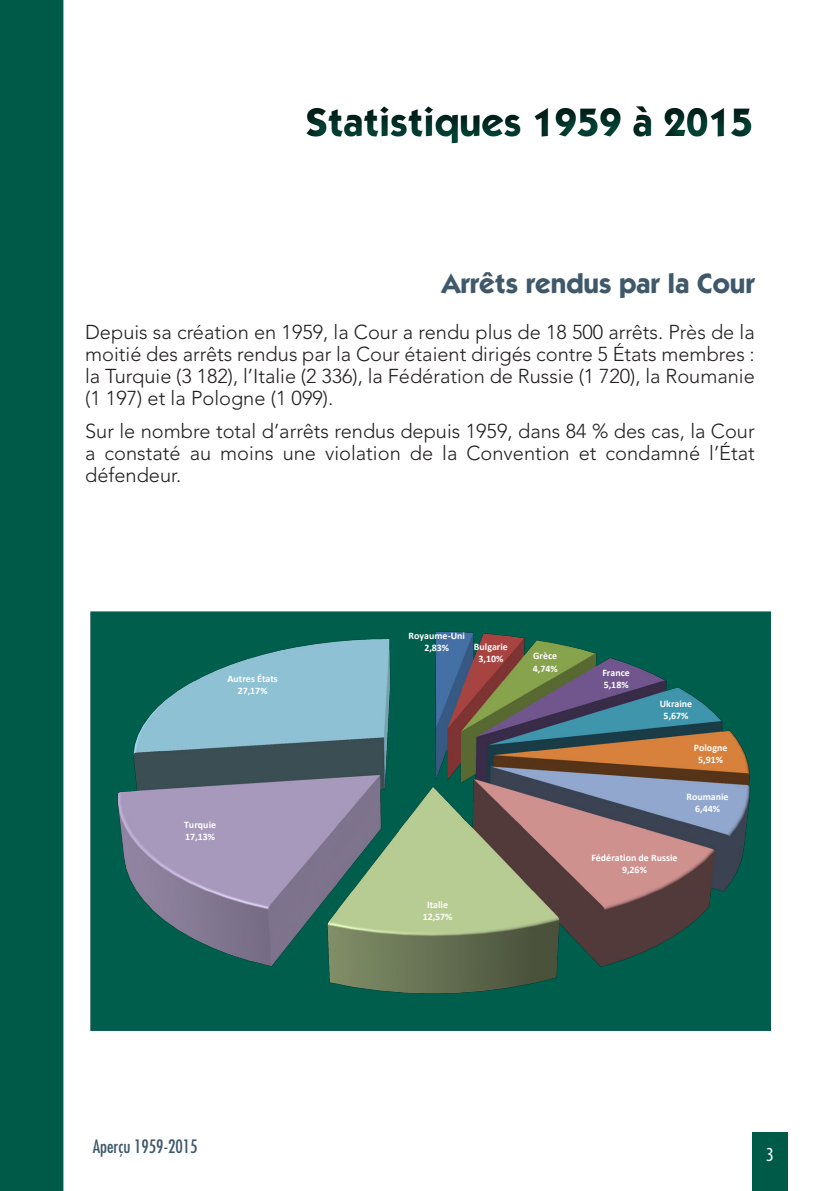
<style>
.page{position:relative;width:840px;height:1191px;background:#fff}
.page>*{position:absolute;margin:0;border:0;box-sizing:border-box;transform-origin:0 0}
.t1{font:700 40px "ITC Kabel Std";color:#005a48}
.Titre{font:700 28px "ITC Kabel Std";color:#3f596b}
.Texte{font:300 20px/22px "Avenir LT Std";color:#231f20;text-align:justify}
.t2{font:condensed 20px "Myriad Pro";color:#fff}
.t3{font:condensed 18px "Futura Std";color:#3f596b}
.t4{font:700 10px/12.2px "Calibri";color:#fff;text-align:center}
</style>
<div class="page">
<div style="left:751px;top:1131px;width:36px;height:60px;background:#005a48"></div>
<div style="left:0;top:0;width:63px;height:1191px;background:#005a48"></div>
<div style="left:92px;top:96px;width:702px;height:129px;background:#231f20;opacity:.75"></div>
<img style="left:90px;top:612px;width:679px;height:418px">
<h1 class="t1" style="left:305px;top:98px;width:448px">Statistiques 1959 à 2015</h1>
<p class="Titre" style="left:441px;top:266px;width:314px">Arrêts rendus par la Cour</p>
<p class="Texte" style="left:85px;top:321px;width:671px">Depuis sa création en 1959, la Cour a rendu plus de 18 500 arrêts. Près de la moitié des arrêts rendus par la Cour étaient dirigés contre 5 États membres : la Turquie (3 182), l’Italie (2 336), la Fédération de Russie (1 720), la Roumanie (1 197) et la Pologne (1 099).</p>
<p class="Texte" style="left:85px;top:420px;width:670px">Sur le nombre total d’arrêts rendus depuis 1959, dans 84 % des cas, la Cour a constaté au moins une violation de la Convention et condamné l’État défendeur.</p>
<p class="t4" style="left:227px;top:672px;width:52px">Autres États<br>27,17%</p>
<p class="t4" style="left:184px;top:818px;width:33px;text-align:left">Turquie<br>17,13%</p>
<p class="t4" style="left:408px;top:629px;width:58px">Royaume-Uni<br>2,83%</p>
<p class="t4" style="left:473px;top:640px;width:35px">Bulgarie<br>3,10%</p>
<p class="t4" style="left:532px;top:650px;width:26px;text-align:left">Grèce<br>4,74%</p>
<p class="t4" style="left:422px;top:898px;width:31px">Italie<br>12,57%</p>
<p class="t4" style="left:602px;top:666px;width:29px;text-align:left">France<br>5,18%</p>
<p class="t4" style="left:659px;top:697px;width:34px">Ukraine<br>5,67%</p>
<p class="t4" style="left:693px;top:741px;width:35px">Pologne<br>5,91%</p>
<p class="t4" style="left:686px;top:790px;width:44px">Roumanie<br>6,44%</p>
<p class="t4" style="left:591px;top:851px;width:88px">Fédération de Russie<br>9,26%</p>
<p class="t3" style="left:93px;top:1135px;width:106px">Aperçu 1959-2015</p>
<p class="t2" style="left:765px;top:1142px;width:9px">3</p>
</div>
